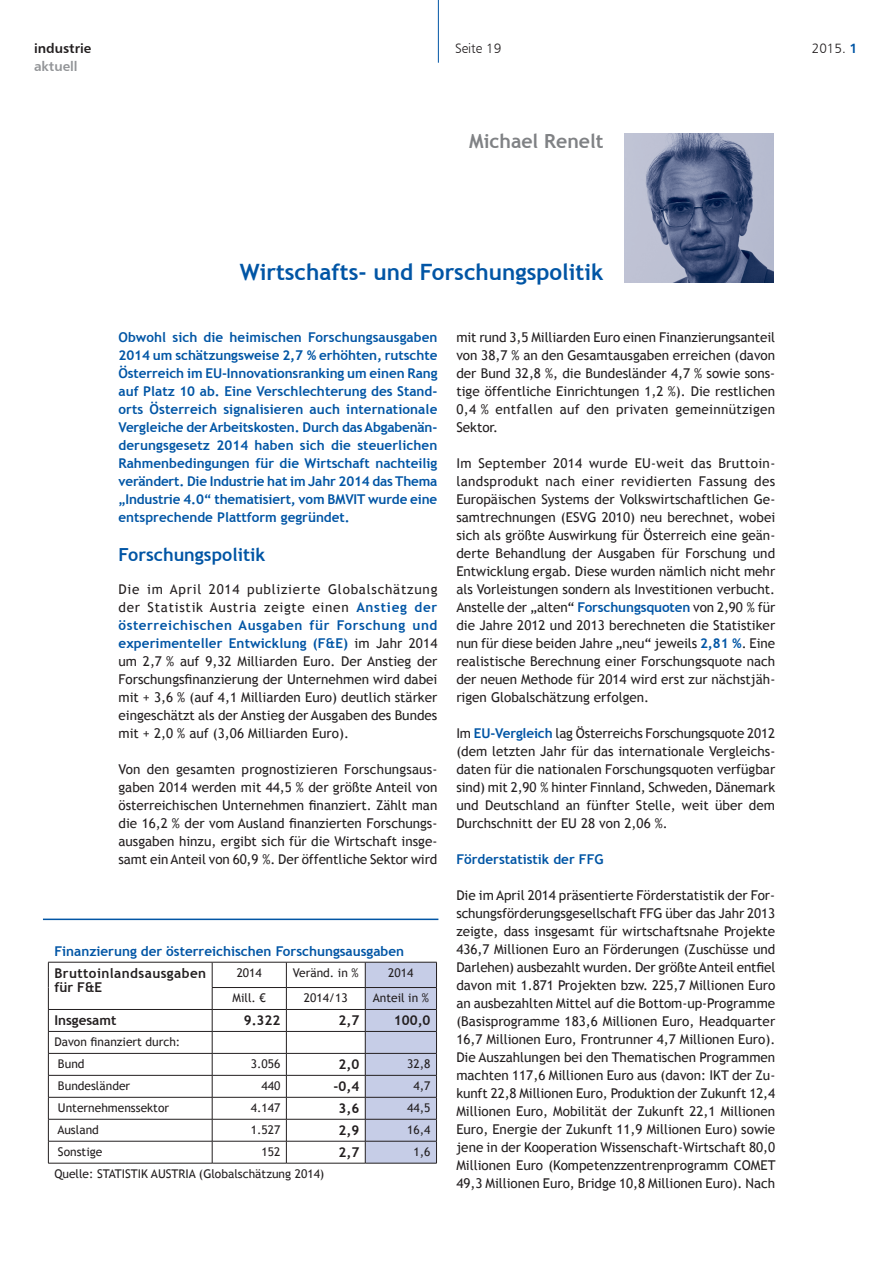
<style>
.page{position:relative;width:893px;height:1263px;background:#fff}
.page>*{position:absolute;margin:0;border:0;box-sizing:border-box;transform-origin:0 0}
.t1{font:700 22.5px "Trebuchet MS";color:#0155a5}
.t2{font:700 19.5px "Trebuchet MS";color:#808285}
.t3{font:700 18px "Trebuchet MS";color:#0155a5}
.t4{font:13.5px/18px "Trebuchet MS";color:#231f20;text-align:justify}
.t5{font:700 13.5px/18px "Trebuchet MS";color:#0155a5;text-align:justify}
.t6{font:700 13.5px/13.5px "Trebuchet MS";letter-spacing:.03em;color:#231f20}
.t7{font:13.5px "Humanist 777 BT Light B";color:#231f20}
.t8{font:13.5px "Humanist 777 BT Bold B";color:#231f20}
.t9{font:700 13.5px "Trebuchet MS";color:#231f20}
.t10{font:13.5px "Humanist 777 BT Bold B";color:#939598}
.t11{font:12px/21.9px "Trebuchet MS";color:#231f20}
.s1{font-family:"Humanist 777 BT Bold B";color:#0155a5}
.s2{font-weight:700;color:#0155a5}
</style>
<div class="page">
<hr style="left:438px;top:0;width:1px;height:63px;background:#0155a5">
<img style="left:625px;top:134px;width:148px;height:149px">
<hr style="left:48px;top:962px;width:164px;height:1px;background:#231f20">
<hr style="left:212px;top:962px;width:74px;height:1px;background:#231f20">
<hr style="left:286px;top:962px;width:79px;height:1px;background:#231f20">
<hr style="left:212px;top:987px;width:74px;height:1px;background:#231f20">
<hr style="left:286px;top:987px;width:79px;height:1px;background:#231f20">
<hr style="left:48px;top:1009px;width:164px;height:1px;background:#231f20">
<hr style="left:212px;top:1009px;width:74px;height:1px;background:#231f20">
<hr style="left:286px;top:1009px;width:79px;height:1px;background:#231f20">
<hr style="left:48px;top:1031px;width:164px;height:1px;background:#231f20">
<hr style="left:212px;top:1031px;width:74px;height:1px;background:#231f20">
<hr style="left:286px;top:1031px;width:79px;height:1px;background:#231f20">
<hr style="left:48px;top:1053px;width:164px;height:1px;background:#231f20">
<hr style="left:212px;top:1053px;width:74px;height:1px;background:#231f20">
<hr style="left:286px;top:1053px;width:79px;height:1px;background:#231f20">
<hr style="left:48px;top:1075px;width:164px;height:1px;background:#231f20">
<hr style="left:212px;top:1075px;width:74px;height:1px;background:#231f20">
<hr style="left:286px;top:1075px;width:79px;height:1px;background:#231f20">
<hr style="left:48px;top:1097px;width:164px;height:1px;background:#231f20">
<hr style="left:212px;top:1097px;width:74px;height:1px;background:#231f20">
<hr style="left:286px;top:1097px;width:79px;height:1px;background:#231f20">
<hr style="left:48px;top:1119px;width:164px;height:1px;background:#231f20">
<hr style="left:212px;top:1119px;width:74px;height:1px;background:#231f20">
<hr style="left:286px;top:1119px;width:79px;height:1px;background:#231f20">
<hr style="left:48px;top:1141px;width:164px;height:1px;background:#231f20">
<svg style="left:48px;top:962px;width:1px;height:201px"></svg>
<hr style="left:212px;top:1141px;width:74px;height:1px;background:#231f20">
<svg style="left:212px;top:962px;width:1px;height:201px"></svg>
<hr style="left:286px;top:1141px;width:79px;height:1px;background:#231f20">
<svg style="left:286px;top:962px;width:1px;height:201px"></svg>
<svg style="left:365px;top:962px;width:72px;height:201px"></svg>
<hr style="left:48px;top:1163px;width:164px;height:1px;background:#231f20">
<hr style="left:212px;top:1163px;width:74px;height:1px;background:#231f20">
<hr style="left:286px;top:1163px;width:79px;height:1px;background:#231f20">
<hr style="left:365px;top:1163px;width:72px;height:1px;background:#231f20">
<hr style="left:43px;top:918px;width:395px;height:2px;background:#0155a5">
<p class="t8" style="left:34px;top:40px;width:59px">industrie</p>
<p class="t7" style="left:455px;top:40px;width:48px">Seite 19</p>
<p class="t7" style="left:812px;top:40px;width:47px">2015. <span class="s1">1</span></p>
<p class="t10" style="left:34px;top:58px;width:45px">aktuell</p>
<h2 class="t2" style="left:469px;top:129px;width:136px">Michael Renelt</h2>
<h1 class="t1" style="left:240px;top:257px;width:365px">Wirtschafts- und Forschungspolitik</h1>
<p class="t5" style="left:118px;top:328px;width:320px">Obwohl sich die heimischen Forschungsausgaben 2014 um schätzungsweise 2,7 % erhöhten, rutschte Österreich im EU-Innovationsranking um einen Rang auf Platz 10 ab. Eine Verschlechterung des Stand&shy;orts Österreich signalisieren auch internationale Vergleiche der Arbeitskosten. Durch das Abgabenän&shy;derungsgesetz 2014 haben sich die steuerlichen Rahmenbedingungen für die Wirtschaft nachteilig verändert. Die Industrie hat im Jahr 2014 das Thema „Industrie 4.0“ thematisiert, vom BMVIT wurde eine entsprechende Plattform gegründet.</p>
<h3 class="t3" style="left:118px;top:543px;width:148px">Forschungspolitik</h3>
<p class="t4" style="left:118px;top:580px;width:320px">Die im April 2014 publizierte Globalschätzung der Statistik Austria zeigte einen <span class="s2">Anstieg der österreichischen Ausgaben für Forschung und experimenteller Entwicklung (F&amp;E)</span> im Jahr 2014 um 2,7 % auf 9,32 Milliarden Euro. Der Anstieg der Forschungsfinanzierung der Unternehmen wird dabei mit + 3,6 % (auf 4,1 Milliarden Euro) deutlich stärker eingeschätzt als der Anstieg der Ausgaben des Bundes mit + 2,0 % auf (3,06 Milliarden Euro).</p>
<p class="t4" style="left:118px;top:760px;width:320px">Von den gesamten prognostizieren Forschungsaus&shy;gaben 2014 werden mit 44,5 % der größte Anteil von österreichischen Unternehmen finanziert. Zählt man die 16,2 % der vom Ausland finanzierten Forschungs&shy;ausgaben hinzu, ergibt sich für die Wirtschaft insge&shy;samt ein Anteil von 60,9 %. Der öffentliche Sektor wird</p>
<p class="t5" style="left:54px;top:942px;width:351px">Finanzierung der österreichischen Forschungsausgaben</p>
<p class="t6" style="left:54px;top:966px;width:153px">Bruttoinlandsausgaben für F&amp;E</p>
<p class="t11" style="left:237px;top:962px;width:27px">2014</p>
<p class="t11" style="left:293px;top:962px;width:67px">Veränd. in %</p>
<p class="t11" style="left:388px;top:962px;width:27px">2014</p>
<p class="t11" style="left:233px;top:987px;width:35px">Mill. €</p>
<p class="t11" style="left:304px;top:987px;width:46px">2014/13</p>
<p class="t11" style="left:373px;top:987px;width:58px">Anteil in %</p>
<p class="t9" style="left:54px;top:1012px;width:64px">Insgesamt</p>
<p class="t6" style="left:244px;top:1014px;width:38px">9.322</p>
<p class="t6" style="left:338px;top:1014px;width:22px">2,7</p>
<p class="t6" style="left:394px;top:1014px;width:38px">100,0</p>
<p class="t11" style="left:58px;top:1031px;width:124px;text-indent:-4px">Davon finanziert durch:<br>Bund</p>
<p class="t11" style="left:251px;top:1053px;width:31px">3.056</p>
<p class="t6" style="left:338px;top:1058px;width:22px">2,0</p>
<p class="t11" style="left:407px;top:1053px;width:25px">32,8</p>
<p class="t11" style="left:58px;top:1075px;width:74px">Bundesländer</p>
<p class="t11" style="left:261px;top:1075px;width:20px">440</p>
<p class="t6" style="left:334px;top:1080px;width:27px">-0,4</p>
<p class="t11" style="left:413px;top:1075px;width:18px">4,7</p>
<p class="t11" style="left:58px;top:1097px;width:113px">Unternehmenssektor</p>
<p class="t11" style="left:251px;top:1097px;width:31px">4.147</p>
<p class="t6" style="left:338px;top:1102px;width:22px">3,6</p>
<p class="t11" style="left:407px;top:1097px;width:25px">44,5</p>
<p class="t11" style="left:57px;top:1119px;width:43px">Ausland</p>
<p class="t11" style="left:251px;top:1119px;width:31px">1.527</p>
<p class="t6" style="left:338px;top:1124px;width:22px">2,9</p>
<p class="t11" style="left:407px;top:1119px;width:25px">16,4</p>
<p class="t11" style="left:58px;top:1141px;width:46px">Sonstige</p>
<p class="t11" style="left:261px;top:1141px;width:20px">152</p>
<p class="t6" style="left:338px;top:1145px;width:22px">2,7</p>
<p class="t11" style="left:413px;top:1141px;width:18px">1,6</p>
<p class="t11" style="left:54px;top:1163px;width:271px">Quelle: STATISTIK AUSTRIA (Globalschätzung 2014)</p>
<p class="t4" style="left:456px;top:328px;width:320px">mit rund 3,5 Milliarden Euro einen Finanzierungsanteil von 38,7 % an den Gesamtausgaben erreichen (davon der Bund 32,8 %, die Bundesländer 4,7 % sowie sons&shy;tige öffentliche Einrichtungen 1,2 %). Die restlichen 0,4 % entfallen auf den privaten gemeinnützigen Sektor.</p>
<p class="t4" style="left:456px;top:454px;width:320px">Im September 2014 wurde EU-weit das Bruttoin&shy;landsprodukt nach einer revidierten Fassung des Europäischen Systems der Volkswirtschaftlichen Ge&shy;samtrechnungen (ESVG 2010) neu berechnet, wobei sich als größte Auswirkung für Österreich eine geän&shy;derte Behandlung der Ausgaben für Forschung und Entwicklung ergab. Diese wurden nämlich nicht mehr als Vorleistungen sondern als Investitionen verbucht.<br>Anstelle der „alten“ <span class="s2">Forschungsquoten</span> von 2,90 % für die Jahre 2012 und 2013 berechneten die Statistiker nun für diese beiden Jahre „neu“ jeweils <span class="s2">2,81 %</span>. Eine realistische Berechnung einer Forschungsquote nach der neuen Methode für 2014 wird erst zur nächstjäh&shy;rigen Globalschätzung erfolgen.</p>
<p class="t4" style="left:456px;top:724px;width:320px">Im <span class="s2">EU-Vergleich</span> lag Österreichs Forschungsquote 2012 (dem letzten Jahr für das internationale Vergleichs&shy;daten für die nationalen Forschungsquoten verfügbar sind) mit 2,90 % hinter Finnland, Schweden, Dänemark und Deutschland an fünfter Stelle, weit über dem Durchschnitt der EU 28 von 2,06 %.</p>
<p class="t5" style="left:456px;top:850px;width:149px">Förderstatistik der FFG</p>
<p class="t4" style="left:456px;top:886px;width:321px">Die im April 2014 präsentierte Förderstatistik der For&shy;schungsförderungsgesellschaft FFG über das Jahr 2013 zeigte, dass insgesamt für wirtschaftsnahe Projekte 436,7 Millionen Euro an Förderungen (Zuschüsse und Darlehen) ausbezahlt wurden. Der größte Anteil entfiel davon mit 1.871 Projekten bzw. 225,7 Millionen Euro an ausbezahlten Mittel auf die Bottom-up-Programme (Basisprogramme 183,6 Millionen Euro, Headquarter 16,7 Millionen Euro, Frontrunner 4,7 Millionen Euro).<br>Die Auszahlungen bei den Thematischen Programmen machten 117,6 Millionen Euro aus (davon: IKT der Zu&shy;kunft 22,8 Millionen Euro, Produktion der Zukunft 12,4<br>Millionen Euro, Mobilität der Zukunft 22,1 Millionen Euro, Energie der Zukunft 11,9 Millionen Euro) sowie jene in der Kooperation Wissenschaft-Wirtschaft 80,0<br>Millionen Euro (Kompetenzzentrenprogramm COMET 49,3 Millionen Euro, Bridge 10,8 Millionen Euro). Nach</p>
</div>
